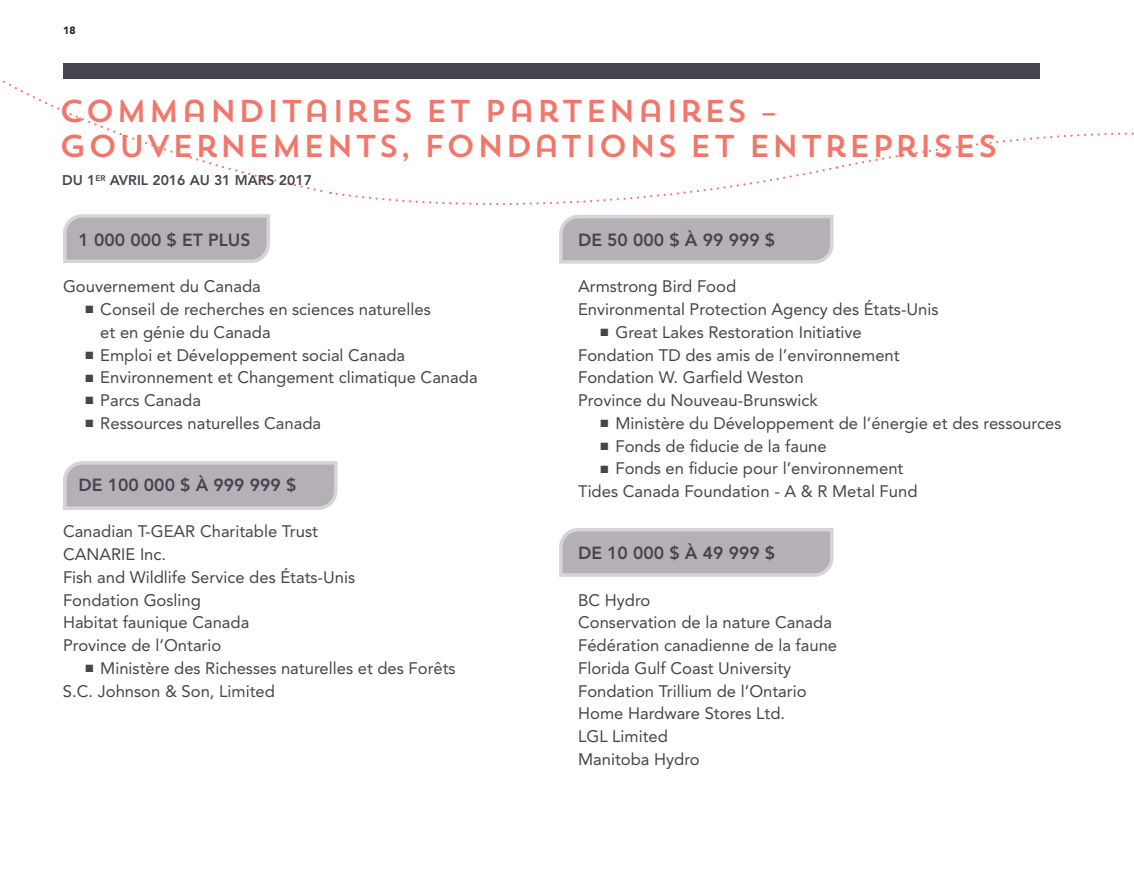
<style>
.page{position:relative;width:1134px;height:882px;background:#fff}
.page>*{position:absolute;margin:0;border:0;box-sizing:border-box;transform-origin:0 0}
.t1{font:31.5px/35px "Trend Sans One";letter-spacing:-.03em;color:#f2776a}
.t2{font:800 17.5px "Avenir";color:#46444e}
.t3{font:16.62px/22.8px "Avenir";color:#46444e}
.t4{font:800 14px "Avenir";color:#46444e}
.t5{font:900 10.5px "Avenir";color:#231f20}
</style>
<div class="page">
<svg style="left:63px;top:214px;width:207px;height:49px;background:#bab7bb"></svg>
<svg style="left:63px;top:461px;width:275px;height:49px;background:#bab7bb"></svg>
<svg style="left:559px;top:528px;width:275px;height:49px;background:#bab7bb"></svg>
<div style="left:63px;top:63px;width:977px;height:15px;background:#46444e"></div>
<svg style="left:3px;top:78px;width:326px;height:114px"></svg>
<svg style="left:330px;top:132px;width:804px;height:132px"></svg>
<p class="t5" style="left:63px;top:24px;width:14px">18</p>
<p class="t1" style="left:58px;top:93px;width:942px">COMMANDITAIRES ET PARTENAIRES –<br>GOUVERNEMENTS, FONDATIONS ET ENTREPRISES</p>
<p class="t4" style="left:62px;top:172px;width:251px">DU 1<sup>ER</sup> AVRIL 2016 AU 31 MARS 2017</p>
<p class="t2" style="left:79px;top:229px;width:173px">1 000 000 $ ET PLUS</p>
<p class="t3" style="left:63px;top:275px;width:199px">Gouvernement du Canada</p>
<p class="t3" style="left:100px;top:298px;width:332px;text-indent:-15px">■ Conseil de recherches en sciences naturelles et en génie du Canada</p>
<p class="t3" style="left:86px;top:343px;width:321px">■ Emploi et Développement social Canada</p>
<p class="t3" style="left:86px;top:366px;width:394px">■ Environnement et Changement climatique Canada</p>
<p class="t3" style="left:86px;top:389px;width:117px">■ Parcs Canada</p>
<p class="t3" style="left:86px;top:412px;width:237px">■ Ressources naturelles Canada</p>
<p class="t2" style="left:79px;top:474px;width:219px">DE 100 000 $ À 999 999 $</p>
<p class="t3" style="left:63px;top:520px;width:257px">Canadian T-GEAR Charitable Trust</p>
<p class="t3" style="left:63px;top:543px;width:105px">CANARIE Inc.</p>
<p class="t3" style="left:63px;top:566px;width:294px">Fish and Wildlife Service des États-Unis</p>
<p class="t3" style="left:63px;top:588px;width:140px">Fondation Gosling</p>
<p class="t3" style="left:63px;top:611px;width:188px">Habitat faunique Canada</p>
<p class="t3" style="left:63px;top:634px;width:160px">Province de l’Ontario</p>
<p class="t3" style="left:86px;top:657px;width:372px">■ Ministère des Richesses naturelles et des Forêts</p>
<p class="t3" style="left:63px;top:679px;width:213px">S.C. Johnson &amp; Son, Limited</p>
<p class="t2" style="left:578px;top:229px;width:199px">DE 50 000 $ À 99 999 $</p>
<p class="t3" style="left:578px;top:275px;width:160px">Armstrong Bird Food</p>
<p class="t3" style="left:578px;top:298px;width:362px">Environmental Protection Agency des États-Unis</p>
<p class="t3" style="left:601px;top:321px;width:263px">■ Great Lakes Restoration Initiative</p>
<p class="t3" style="left:578px;top:343px;width:323px">Fondation TD des amis de l’environnement</p>
<p class="t3" style="left:578px;top:366px;width:227px">Fondation W. Garfield Weston</p>
<p class="t3" style="left:578px;top:389px;width:241px">Province du Nouveau-Brunswick</p>
<p class="t3" style="left:601px;top:412px;width:462px">■ Ministère du Développement de l’énergie et des ressources</p>
<p class="t3" style="left:601px;top:434px;width:228px">■ Fonds de fiducie de la faune</p>
<p class="t3" style="left:601px;top:457px;width:304px">■ Fonds en fiducie pour l’environnement</p>
<p class="t3" style="left:578px;top:480px;width:341px">Tides Canada Foundation - A &amp; R Metal Fund</p>
<p class="t2" style="left:578px;top:543px;width:199px">DE 10 000 $ À 49 999 $</p>
<p class="t3" style="left:578px;top:588px;width:74px">BC Hydro</p>
<p class="t3" style="left:578px;top:611px;width:255px">Conservation de la nature Canada</p>
<p class="t3" style="left:578px;top:634px;width:261px">Fédération canadienne de la faune</p>
<p class="t3" style="left:578px;top:657px;width:215px">Florida Gulf Coast University</p>
<p class="t3" style="left:578px;top:679px;width:230px">Fondation Trillium de l’Ontario</p>
<p class="t3" style="left:578px;top:702px;width:209px">Home Hardware Stores Ltd.</p>
<p class="t3" style="left:578px;top:725px;width:91px">LGL Limited</p>
<p class="t3" style="left:578px;top:748px;width:123px">Manitoba Hydro</p>
</div>
